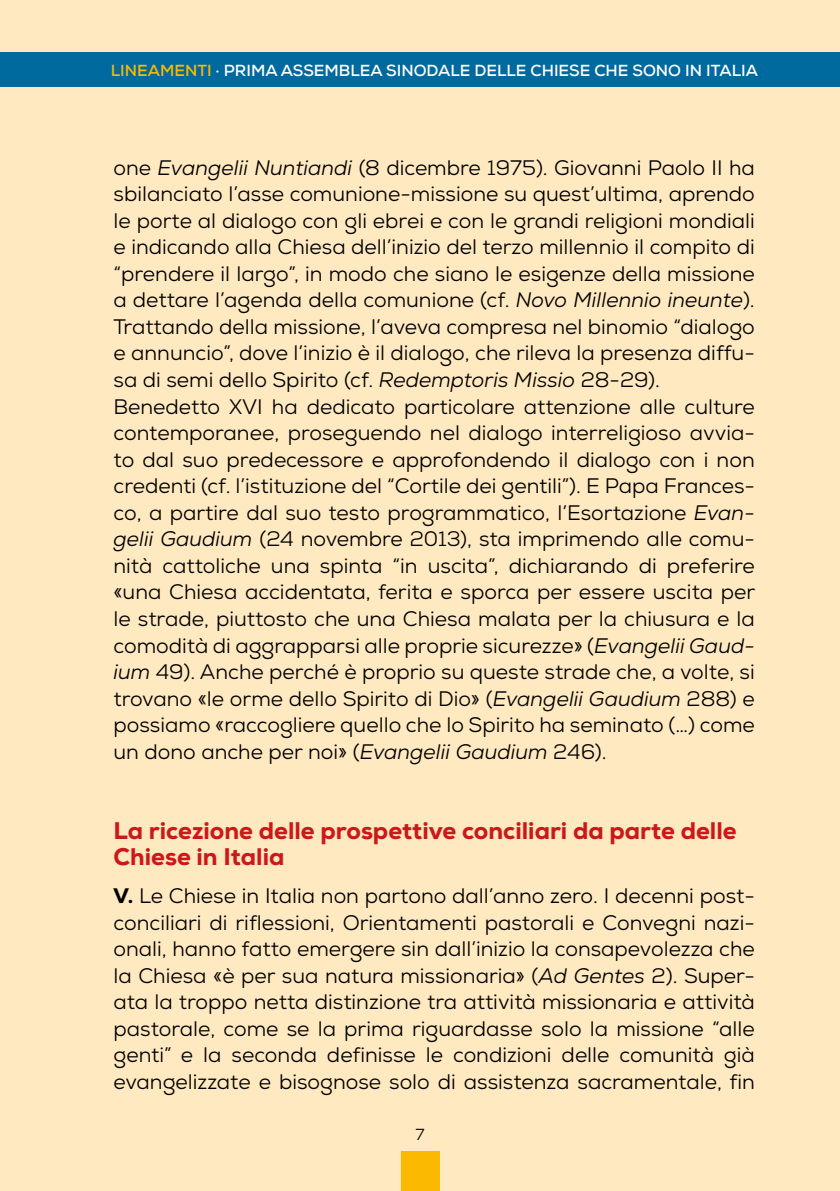
<style>
.page{position:relative;width:840px;height:1191px;background:#fff}
.page>*{position:absolute;margin:0;border:0;box-sizing:border-box;transform-origin:0 0}
.t1{font:800 24px/26.6px "Nexa";color:#cd1719}
.t2{font:21px/26.6px "Nexa";color:#000}
.t3{font:700 16px "Nexa";color:#fff}
.t4{font:16px "Nexa";color:#000}
.s1{color:#fbba00}
.s2{font-style:italic}
.s3{font-weight:800}
</style>
<div class="page">
<div style="left:0;top:0;width:839px;height:1191px;background:#ffe9c0"></div>
<div style="left:400px;top:1151px;width:39px;height:40px;background:#fbba00"></div>
<div style="left:0;top:53px;width:839px;height:34px;background:#006a9e"></div>
<p class="t3" style="left:111px;top:60px;width:648px"><span class="s1">LINEAMENTI</span> · PRIMA ASSEMBLEA SINODALE DELLE CHIESE CHE SONO IN ITALIA</p>
<p class="t2" style="left:113px;top:154px;width:643px">one <span class="s2">Evangelii Nuntiandi</span> (8 dicembre 1975). Giovanni Paolo II ha sbilanciato l’asse comunione-missione su quest’ultima, aprendo le porte al dialogo con gli ebrei e con le grandi religioni mondiali e indicando alla Chiesa dell’inizio del terzo millennio il compito di “prendere il largo”, in modo che siano le esigenze della missione a dettare l’agenda della comunione (cf. <span class="s2">Novo Millennio ineunte</span>).<br>Trattando della missione, l’aveva compresa nel binomio “dialogo e annuncio”, dove l’inizio è il dialogo, che rileva la presenza diffu&shy;sa di semi dello Spirito (cf. <span class="s2">Redemptoris Missio</span> 28-29).<br>Benedetto XVI ha dedicato particolare attenzione alle culture contemporanee, proseguendo nel dialogo interreligioso avvia&shy;to dal suo predecessore e approfondendo il dialogo con i non credenti (cf. l’istituzione del “Cortile dei gentili”). E Papa Frances&shy;co, a partire dal suo testo programmatico, l’Esortazione <span class="s2">Evan&shy;gelii Gaudium</span> (24 novembre 2013), sta imprimendo alle comu&shy;nità cattoliche una spinta “in uscita”, dichiarando di preferire «una Chiesa accidentata, ferita e sporca per essere uscita per le strade, piuttosto che una Chiesa malata per la chiusura e la comodità di aggrapparsi alle proprie sicurezze» (<span class="s2">Evangelii Gaud&shy;ium</span> 49). Anche perché è proprio su queste strade che, a volte, si trovano «le orme dello Spirito di Dio» (<span class="s2">Evangelii Gaudium</span> 288) e possiamo «raccogliere quello che lo Spirito ha seminato (…) come un dono anche per noi» (<span class="s2">Evangelii Gaudium</span> 246).</p>
<p class="t1" style="left:113px;top:817px;width:624px">La ricezione delle prospettive conciliari da parte delle<br>Chiese in Italia</p>
<p class="t2" style="left:113px;top:882px;width:642px;text-align:justify"><span class="s3">V.</span> Le Chiese in Italia non partono dall’anno zero. I decenni post&shy;conciliari di riflessioni, Orientamenti pastorali e Convegni nazi&shy;onali, hanno fatto emergere sin dall’inizio la consapevolezza che la Chiesa «è per sua natura missionaria» (<span class="s2">Ad Gentes</span> 2). Super&shy;ata la troppo netta distinzione tra attività missionaria e attività pastorale, come se la prima riguardasse solo la missione “alle genti” e la seconda definisse le condizioni delle comunità già evangelizzate e bisognose solo di assistenza sacramentale, fin</p>
<p class="t4" style="left:415px;top:1124px;width:10px">7</p>
</div>
